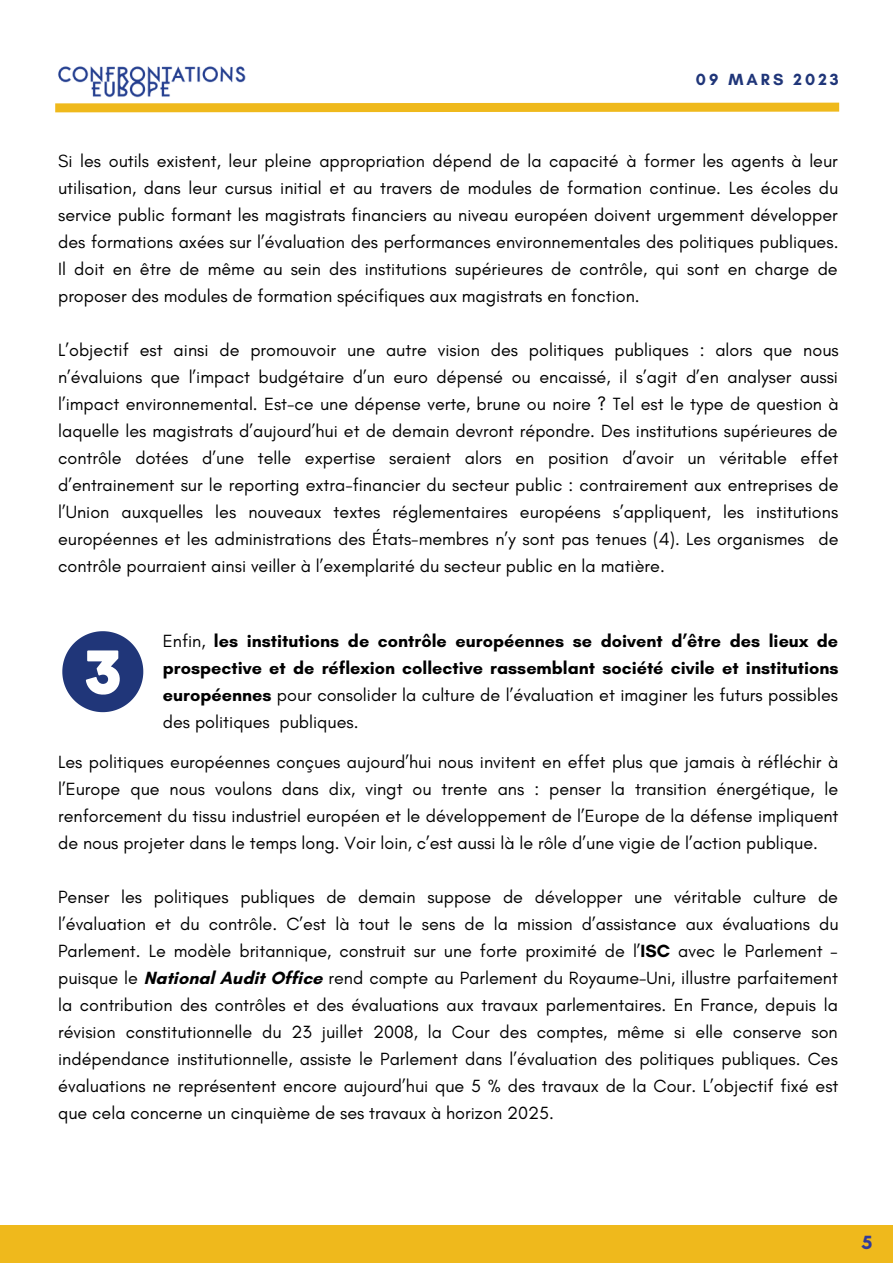
<style>
.page{position:relative;width:893px;height:1264px;background:#fff}
.page>*{position:absolute;margin:0;border:0;box-sizing:border-box;transform-origin:0 0}
.t1{font:700 19.5px "Glacial Indifference";color:#303a99}
.t2{font:18px/27px "Glacial Indifference";color:#000;text-align:justify}
.t3{font:700 18px/27px "Glacial Indifference";color:#000;text-align:justify}
.t4{font:700 16.5px "Glacial Indifference";letter-spacing:.185em;color:#203679}
.s1{font-weight:400}
.s2{font-weight:700}
</style>
<div class="page">
<svg style="left:260px;top:102px;width:580px;height:11px;background:#f1c545"></svg>
<div style="left:0;top:1225px;width:892px;height:37px;background:#efb91c"></div>
<img style="left:55px;top:66px;width:205px;height:47px">
<svg style="left:62px;top:631px;width:81px;height:81px"></svg>
<p class="t4" style="left:695px;top:70px;width:144px">09 MARS 2023</p>
<p class="t2" style="left:58px;top:147px;width:781px">Si les outils existent, leur pleine appropriation dépend de la capacité à former les agents à leur utilisation, dans leur cursus initial et au travers de modules de formation continue. Les écoles du service public formant les magistrats financiers au niveau européen doivent urgemment développer des formations axées sur l’évaluation des performances environnementales des politiques publiques.<br>Il doit en être de même au sein des institutions supérieures de contrôle, qui sont en charge de proposer des modules de formation spécifiques aux magistrats en fonction.</p>
<p class="t2" style="left:58px;top:336px;width:782px">L’objectif est ainsi de promouvoir une autre vision des politiques publiques : alors que nous n’évaluions que l’impact budgétaire d’un euro dépensé ou encaissé, il s’agit d’en analyser aussi l’impact environnemental. Est-ce une dépense verte, brune ou noire ? Tel est le type de question à laquelle les magistrats d’aujourd’hui et de demain devront répondre. Des institutions supérieures de contrôle dotées d’une telle expertise seraient alors en position d’avoir un véritable effet d’entrainement sur le reporting extra-financier du secteur public : contrairement aux entreprises de l’Union auxquelles les nouveaux textes réglementaires européens s’appliquent, les institutions européennes et les administrations des États-membres n’y sont pas tenues (4). Les organismes de contrôle pourraient ainsi veiller à l’exemplarité du secteur public en la matière.</p>
<p class="t3" style="left:163px;top:627px;width:677px"><span class="s1">Enfin,</span> les institutions de contrôle européennes se doivent d’être des lieux de prospective et de réflexion collective rassemblant société civile et institutions européennes <span class="s1">pour consolider la culture de l’évaluation et imaginer les futurs possibles des politiques publiques.</span></p>
<p class="t2" style="left:58px;top:748px;width:781px">Les politiques européennes conçues aujourd’hui nous invitent en effet plus que jamais à réfléchir à l’Europe que nous voulons dans dix, vingt ou trente ans : penser la transition énergétique, le renforcement du tissu industriel européen et le développement de l’Europe de la défense impliquent de nous projeter dans le temps long. Voir loin, c’est aussi là le rôle d’une vigie de l’action publique.</p>
<p class="t2" style="left:58px;top:883px;width:781px">Penser les politiques publiques de demain suppose de développer une véritable culture de l’évaluation et du contrôle. C’est là tout le sens de la mission d’assistance aux évaluations du Parlement. Le modèle britannique, construit sur une forte proximité de l’<span class="s2">ISC</span> avec le Parlement – puisque le <span class="s2">National Audit Office</span> rend compte au Parlement du Royaume-Uni, illustre parfaitement la contribution des contrôles et des évaluations aux travaux parlementaires. En France, depuis la révision constitutionnelle du 23 juillet 2008, la Cour des comptes, même si elle conserve son indépendance institutionnelle, assiste le Parlement dans l’évaluation des politiques publiques. Ces évaluations ne représentent encore aujourd’hui que 5 % des travaux de la Cour. L’objectif fixé est que cela concerne un cinquième de ses travaux à horizon 2025.</p>
<p class="t1" style="left:861px;top:1230px;width:12px">5</p>
</div>
